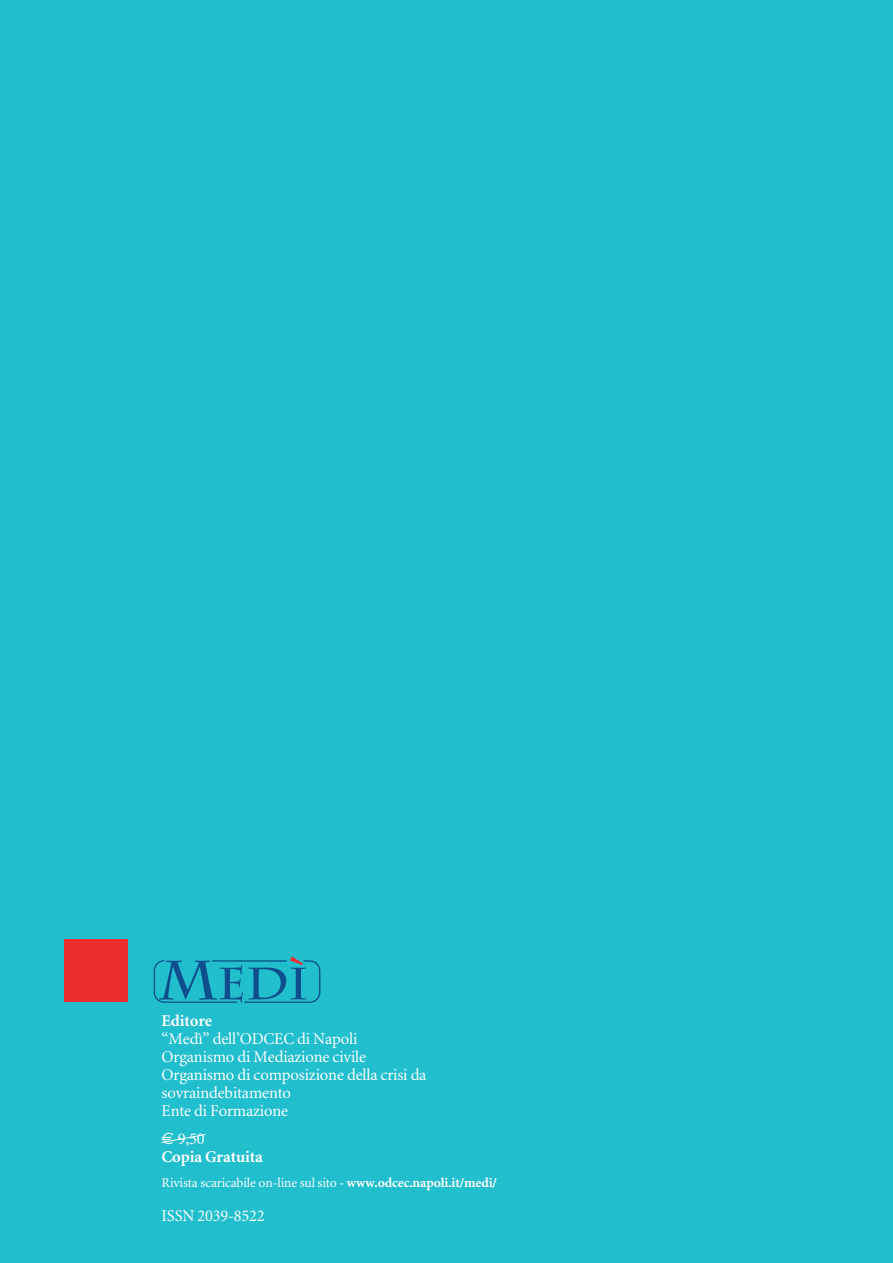
<style>
.page{position:relative;width:893px;height:1263px;background:#21bece}
.page>*{position:absolute;margin:0;border:0;box-sizing:border-box;transform-origin:0 0}
.t1{font:16.5px/18px "Minion MM 367 585 11";letter-spacing:-.01em;color:#fff}
.t2{font:16.5px "Minion MM 578 585 11";letter-spacing:-.01em;color:#fff}
.t3{font:13.5px "Minion MM 367 585 9";letter-spacing:-.01em;color:#fff}
.s1{font-family:"Euro Sans"}
.s2{font-family:"Minion MM 578 585 9"}
</style>
<div class="page">
<div style="left:64px;top:940px;width:64px;height:62px;background:#ee2d2e"></div>
<svg style="left:153px;top:956px;width:168px;height:47px"></svg>
<svg style="left:161px;top:1134px;width:45px;height:9px"></svg>
<p class="t2" style="left:162px;top:1012px;width:52px">Editore</p>
<p class="t1" style="left:162px;top:1030px;width:266px">“Medì” dell’ODCEC di Napoli<br>Organismo di Mediazione civile<br>Organismo di composizione della crisi da sovraindebitamento<br>Ente di Formazione</p>
<p class="t1" style="left:162px;top:1130px;width:45px"><span class="s1">E</span> 9,50</p>
<p class="t2" style="left:162px;top:1148px;width:103px">Copia Gratuita</p>
<p class="t3" style="left:162px;top:1175px;width:337px">Rivista scaricabile on-line sul sito - <span class="s2">www.odcec.napoli.it/medi/</span></p>
<p class="t1" style="left:162px;top:1207px;width:105px">ISSN 2039-8522</p>
</div>
